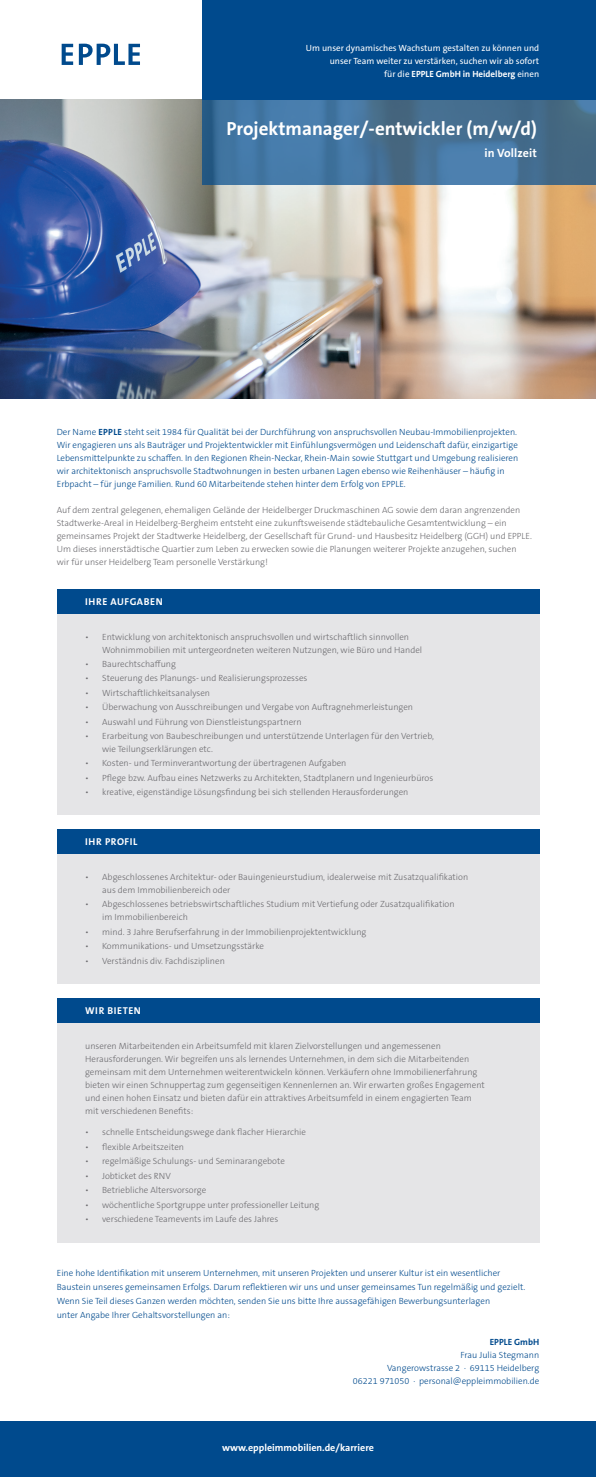
<style>
.page{position:relative;width:596px;height:1477px;background:#fff}
.page>*{position:absolute;margin:0;border:0;box-sizing:border-box;transform-origin:0 0}
.t1{font:700 19px "The Sans B W7";color:#fff}
.t2{font:700 12px "The Sans B W7";letter-spacing:.01em;color:#fff}
.t3{font:700 10px "The Sans B W7";color:#fff}
.t4{font:700 10px "The Sans B W7";letter-spacing:.055em;color:#fff}
.t5{font:700 10px "The Sans B W7";letter-spacing:.06em;color:#fff}
.t6{font:300 9px/13px "The Sans B W3";color:#6c6b6f}
.t7{font:300 9px/13px "The Sans B W3";color:#004a8d}
.t8{font:9px/13px "The Sans B W5 Plain";color:#fff;text-align:right}
.t9{font:700 9px "The Sans B W7";color:#fff}
.t10{font:700 9px "The Sans B W7";color:#004a8d}
.s1{font-family:"The Sans B W5 Plain";font-weight:400}
.s2{font-family:"The Sans B W7";font-weight:700}
</style>
<div class="page">
<img style="left:0;top:99px;width:595px;height:299px">
<div style="left:57px;top:998px;width:482px;height:244px;background:#e5e5e7"></div>
<svg style="left:62px;top:44px;width:78px;height:21px"></svg>
<div style="left:0;top:1421px;width:595px;height:56px;background:#004a8d"></div>
<div style="left:57px;top:612px;width:482px;height:203px;background:#e5e5e7"></div>
<div style="left:57px;top:829px;width:482px;height:155px;background:#e5e5e7"></div>
<div style="left:57px;top:829px;width:482px;height:24px;background:#004a8d"></div>
<div style="left:57px;top:589px;width:482px;height:24px;background:#004a8d"></div>
<div style="left:57px;top:998px;width:482px;height:24px;background:#004a8d"></div>
<div style="left:202px;top:0;width:393px;height:99px;background:#004a8d"></div>
<svg style="left:202px;top:99px;width:393px;height:85px;background:#437198"></svg>
<p class="t8" style="left:306px;top:41px;width:235px">Um unser dynamisches Wachstum gestalten zu können und unser Team weiter zu verstärken, suchen wir ab sofort</p>
<p class="t9" style="left:384px;top:68px;width:156px"><span class="s1">für die</span> EPPLE GmbH in Heidelberg <span class="s1">einen</span></p>
<h1 class="t1" style="left:226px;top:116px;width:312px">Projektmanager/-entwickler (m/w/d)</h1>
<h2 class="t2" style="left:484px;top:145px;width:54px">in Vollzeit</h2>
<p class="t7" style="left:57px;top:425px;width:463px">Der Name <span class="s2">EPPLE</span> steht seit 1984 für Qualität bei der Durchführung von anspruchsvollen Neubau-Immobilienprojekten.<br>Wir engagieren uns als Bauträger und Projektentwickler mit Einfühlungsvermögen und Leidenschaft dafür, einzigartige Lebensmittelpunkte zu schaffen. In den Regionen Rhein-Neckar, Rhein-Main sowie Stuttgart und Umgebung realisieren wir architektonisch anspruchsvolle Stadtwohnungen in besten urbanen Lagen ebenso wie Reihenhäuser – häufig in Erbpacht – für junge Familien. Rund 60 Mitarbeitende stehen hinter dem Erfolg von EPPLE.</p>
<p class="t6" style="left:57px;top:503px;width:476px">Auf dem zentral gelegenen, ehemaligen Gelände der Heidelberger Druckmaschinen AG sowie dem daran angrenzenden Stadtwerke-Areal in Heidelberg-Bergheim entsteht eine zukunftsweisende städtebauliche Gesamtentwicklung – ein gemeinsames Projekt der Stadtwerke Heidelberg, der Gesellschaft für Grund- und Hausbesitz Heidelberg (GGH) und EPPLE.<br>Um dieses innerstädtische Quartier zum Leben zu erwecken sowie die Planungen weiterer Projekte anzugehen, suchen<br>wir für unser Heidelberg Team personelle Verstärkung!</p>
<p class="t5" style="left:85px;top:595px;width:79px">IHRE AUFGABEN</p>
<p class="t6" style="left:102px;top:630px;width:321px;text-indent:-17px">• Entwicklung von architektonisch anspruchsvollen und wirtschaftlich sinnvollen<br>Wohnimmobilien mit untergeordneten weiteren Nutzungen, wie Büro und Handel</p>
<p class="t6" style="left:85px;top:657px;width:92px">• Baurechtschaffung</p>
<p class="t6" style="left:85px;top:672px;width:224px">• Steuerung des Planungs- und Realisierungsprozesses</p>
<p class="t6" style="left:85px;top:686px;width:126px">• Wirtschaftlichkeitsanalysen</p>
<p class="t6" style="left:85px;top:701px;width:329px">• Überwachung von Ausschreibungen und Vergabe von Auftragnehmerleistungen</p>
<p class="t6" style="left:85px;top:715px;width:218px">• Auswahl und Führung von Dienstleistungspartnern</p>
<p class="t6" style="left:102px;top:729px;width:333px;text-indent:-17px">• Erarbeitung von Baubeschreibungen und unterstützende Unterlagen für den Vertrieb, wie Teilungserklärungen etc.</p>
<p class="t6" style="left:85px;top:757px;width:263px">• Kosten- und Terminverantwortung der übertragenen Aufgaben</p>
<p class="t6" style="left:85px;top:771px;width:349px">• Pflege bzw. Aufbau eines Netzwerks zu Architekten, Stadtplanern und Ingenieurbüros</p>
<p class="t6" style="left:85px;top:786px;width:324px">• kreative, eigenständige Lösungsfindung bei sich stellenden Herausforderungen</p>
<p class="t4" style="left:85px;top:835px;width:54px">IHR PROFIL</p>
<p class="t6" style="left:102px;top:870px;width:367px;text-indent:-17px">• Abgeschlossenes Architektur- oder Bauingenieurstudium, idealerweise mit Zusatzqualifikation aus dem Immobilienbereich oder</p>
<p class="t6" style="left:102px;top:898px;width:354px;text-indent:-17px">• Abgeschlossenes betriebswirtschaftliches Studium mit Vertiefung oder Zusatzqualifikation im Immobilienbereich</p>
<p class="t6" style="left:85px;top:925px;width:282px">• mind. 3 Jahre Berufserfahrung in der Immobilienprojektentwicklung</p>
<p class="t6" style="left:85px;top:940px;width:180px">• Kommunikations- und Umsetzungsstärke</p>
<p class="t6" style="left:85px;top:954px;width:141px">• Verständnis div. Fachdisziplinen</p>
<p class="t4" style="left:85px;top:1004px;width:57px">WIR BIETEN</p>
<p class="t6" style="left:85px;top:1039px;width:401px">unseren Mitarbeitenden ein Arbeitsumfeld mit klaren Zielvorstellungen und angemessenen Herausforderungen. Wir begreifen uns als lernendes Unternehmen, in dem sich die Mitarbeitenden gemeinsam mit dem Unternehmen weiterentwickeln können. Verkäufern ohne Immobilienerfahrung bieten wir einen Schnuppertag zum gegenseitigen Kennenlernen an. Wir erwarten großes Engagement und einen hohen Einsatz und bieten dafür ein attraktives Arbeitsumfeld in einem engagierten Team mit verschiedenen Benefits:</p>
<p class="t6" style="left:85px;top:1126px;width:222px">• schnelle Entscheidungswege dank flacher Hierarchie</p>
<p class="t6" style="left:85px;top:1140px;width:100px">• flexible Arbeitszeiten</p>
<p class="t6" style="left:85px;top:1155px;width:201px">• regelmäßige Schulungs- und Seminarangebote</p>
<p class="t6" style="left:85px;top:1169px;width:87px">• Jobticket des RNV</p>
<p class="t6" style="left:85px;top:1183px;width:122px">• Betriebliche Altersvorsorge</p>
<p class="t6" style="left:85px;top:1198px;width:235px">• wöchentliche Sportgruppe unter professioneller Leitung</p>
<p class="t6" style="left:85px;top:1212px;width:194px">• verschiedene Teamevents im Laufe des Jahres</p>
<p class="t7" style="left:57px;top:1265px;width:469px;line-height:14px">Eine hohe Identifikation mit unserem Unternehmen, mit unseren Projekten und unserer Kultur ist ein wesentlicher Baustein unseres gemeinsamen Erfolgs. Darum reflektieren wir uns und unser gemeinsames Tun regelmäßig und gezielt.<br>Wenn Sie Teil dieses Ganzen werden möchten, senden Sie uns bitte Ihre aussagefähigen Bewerbungsunterlagen<br>unter Angabe Ihrer Gehaltsvorstellungen an:</p>
<p class="t10" style="left:489px;top:1336px;width:51px">EPPLE GmbH</p>
<p class="t7" style="left:353px;top:1348px;width:188px;text-align:right">Frau Julia Stegmann<br>Vangerowstrasse 2 . 69115 Heidelberg<br>06221 971050 . personal@eppleimmobilien.de</p>
<p class="t3" style="left:222px;top:1441px;width:153px">www.eppleimmobilien.de/karriere</p>
</div>
